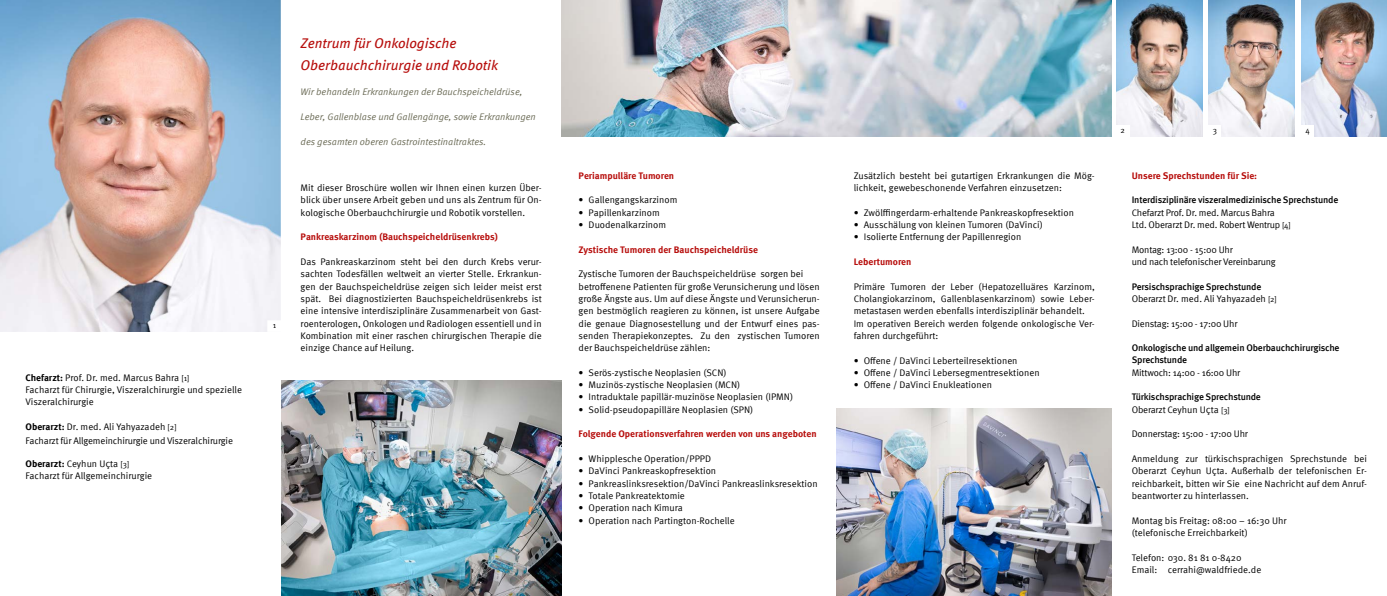
<style>
.page{position:relative;width:1387px;height:596px;background:#fff}
.page>*{position:absolute;margin:0;border:0;box-sizing:border-box;transform-origin:0 0}
.t1{font:italic 14px/22px "Meta Offc Pro";color:#b70e0c}
.t2{font:9.5px/12.3px "Meta Offc Pro Norm";color:#000}
.t3{font:9.5px/12.3px "Meta Pro";letter-spacing:-.01em;color:#000}
.t4{font:500 9.5px/12.3px "Meta Pro";letter-spacing:-.025em;color:#000}
.t5{font:700 9.5px "Meta Offc Pro";color:#b70e0c}
.t6{font:9.5px "Meta Offc Pro Norm Ita";color:#6b6b56}
.t7{font:700 9.5px "Meta Pro";color:#b70e0c}
.t8{font:8.1px "Meta Sc Offc Pro Norm";color:#000}
.t9{font:8px "Meta Sc Offc Pro Norm";color:#000}
.s1{font-weight:700}
.s2{font-size:8px}
.s3{font-weight:400}
.s4{font-weight:400;font-size:8px}
</style>
<div class="page">
<img style="left:1208px;top:0;width:86px;height:136px">
<img style="left:1116px;top:0;width:85px;height:136px">
<div style="left:1115px;top:125px;width:14px;height:11px;background:#fff"></div>
<div style="left:1208px;top:125px;width:13px;height:11px;background:#fff"></div>
<img style="left:1301px;top:0;width:85px;height:136px">
<div style="left:1300px;top:125px;width:13px;height:11px;background:#fff"></div>
<img style="left:561px;top:0;width:550px;height:136px">
<img style="left:836px;top:408px;width:275px;height:187px">
<img style="left:281px;top:380px;width:280px;height:215px">
<img style="left:0;top:0;width:281px;height:332px">
<p class="t3" style="left:26px;top:370px;width:218px"><span class="s1">Chefarzt:</span> Prof. Dr. med. Marcus Bahra <span class="s2">[1]<br></span>Facharzt für Chirurgie, Viszeralchirurgie und spezielle<br>Viszeralchirurgie</p>
<p class="t3" style="left:26px;top:419px;width:209px;line-height:14.3px"><span class="s1">Oberarzt:</span> Dr. med. Ali Yahyazadeh <span class="s2">[2]<br></span>Facharzt für Allgemeinchirurgie und Viszeralchirurgie</p>
<p class="t3" style="left:26px;top:456px;width:128px"><span class="s1">Oberarzt:</span> Ceyhun UÇta <span class="s2">[3]<br></span>Facharzt für Allgemeinchirurgie</p>
<p class="t9" style="left:273px;top:319px;width:5px">1</p>
<h1 class="t1" style="left:300px;top:31px;width:199px">Zentrum für Onkologische<br>Oberbauchchirurgie und Robotik</h1>
<p class="t6" style="left:300px;top:85px;width:223px">Wir behandeln Erkrankungen der Bauchspeicheldrüse,</p>
<p class="t6" style="left:300px;top:110px;width:237px">Leber, Gallenblase und Gallengänge, sowie Erkrankungen</p>
<p class="t6" style="left:300px;top:135px;width:187px">des gesamten oberen Gastrointestinaltraktes.</p>
<p class="t2" style="left:300px;top:181px;width:242px;text-align:justify">Mit dieser Broschüre wollen wir Ihnen einen kurzen Über&shy;blick über unsere Arbeit geben und uns als Zentrum für On&shy;kologische Oberbauchchirurgie und Robotik vorstellen.</p>
<p class="t5" style="left:300px;top:229px;width:199px">Pankreaskarzinom (Bauchspeicheldrüsenkrebs)</p>
<p class="t2" style="left:300px;top:255px;width:243px;text-align:justify">Das Pankreaskarzinom steht bei den durch Krebs verur&shy;sachten Todesfällen weltweit an vierter Stelle. Erkrankun&shy;gen der Bauchspeicheldrüse zeigen sich leider meist erst spät. Bei diagnostizierten Bauchspeicheldrüsenkrebs ist eine intensive interdisziplinäre Zusammenarbeit von Gast&shy;roenterologen, Onkologen und Radiologen essentiell und in Kombination mit einer raschen chirurgischen Therapie die einzige Chance auf Heilung.</p>
<p class="t5" style="left:578px;top:168px;width:97px">Periampulläre Tumoren</p>
<p class="t2" style="left:578px;top:193px;width:100px">• Gallengangskarzinom</p>
<p class="t2" style="left:578px;top:205px;width:83px">• Papillenkarzinom</p>
<p class="t2" style="left:578px;top:218px;width:89px">• Duodenalkarzinom</p>
<p class="t5" style="left:578px;top:242px;width:181px">Zystische Tumoren der Bauchspeicheldrüse</p>
<p class="t2" style="left:578px;top:267px;width:242px">Zystische Tumoren der Bauchspeicheldrüse sorgen bei betroffenene Patienten für große Verunsicherung und lösen große Ängste aus. Um auf diese Ängste und Verunsicherun&shy;gen bestmöglich reagieren zu können, ist unsere Aufgabe die genaue Diagnosestellung und der Entwurf eines pas&shy;senden Therapiekonzeptes. Zu den zystischen Tumoren der Bauchspeicheldrüse zählen:</p>
<p class="t2" style="left:578px;top:365px;width:149px">• Serös-zystische Neoplasien (SCN)</p>
<p class="t2" style="left:578px;top:378px;width:163px">• Muzinös-zystische Neoplasien (MCN)</p>
<p class="t2" style="left:578px;top:390px;width:216px">• Intraduktale papillär-muzinöse Neoplasien (IPMN)</p>
<p class="t2" style="left:578px;top:402px;width:176px">• Solid-pseudopapilläre Neoplasien (SPN)</p>
<p class="t5" style="left:578px;top:426px;width:239px">Folgende Operationsverfahren werden von uns angeboten</p>
<p class="t2" style="left:578px;top:451px;width:134px">• Whipplesche Operation/PPPD</p>
<p class="t2" style="left:578px;top:464px;width:139px">• DaVinci Pankreaskopfresektion</p>
<p class="t2" style="left:578px;top:476px;width:240px">• Pankreaslinksresektion/DaVinci Pankreaslinksresektion</p>
<p class="t2" style="left:578px;top:488px;width:108px">• Totale Pankreatektomie</p>
<p class="t2" style="left:578px;top:501px;width:106px">• Operation nach Kimura</p>
<p class="t2" style="left:578px;top:513px;width:158px">• Operation nach Partington-Rochelle</p>
<p class="t2" style="left:853px;top:169px;width:242px">Zusätzlich besteht bei gutartigen Erkrankungen die Mög&shy;lichkeit, gewebeschonende Verfahren einzusetzen:</p>
<p class="t2" style="left:853px;top:205px;width:222px">• Zwölffingerdarm-erhaltende Pankreaskopfresektion</p>
<p class="t2" style="left:853px;top:218px;width:190px">• Ausschälung von kleinen Tumoren (DaVinci)</p>
<p class="t2" style="left:853px;top:230px;width:169px">• Isolierte Entfernung der Papillenregion</p>
<p class="t5" style="left:853px;top:254px;width:59px">Lebertumoren</p>
<p class="t2" style="left:853px;top:279px;width:242px">Primäre Tumoren der Leber (Hepatozelluäres Karzinom, Cholangiokarzinom, Gallenblasenkarzinom) sowie Leber&shy;metastasen werden ebenfalls interdisziplinär behandelt.<br>Im operativen Bereich werden folgende onkologische Ver&shy;fahren durchgeführt:</p>
<p class="t2" style="left:853px;top:353px;width:165px">• Offene / DaVinci Leberteilresektionen</p>
<p class="t2" style="left:853px;top:365px;width:187px">• Offene / DaVinci Lebersegmentresektionen</p>
<p class="t2" style="left:853px;top:378px;width:140px">• Offene / DaVinci Enukleationen</p>
<p class="t8" style="left:1120px;top:124px;width:6px">2</p>
<p class="t8" style="left:1212px;top:124px;width:6px">3</p>
<p class="t8" style="left:1305px;top:124px;width:6px">4</p>
<p class="t7" style="left:1131px;top:168px;width:127px">Unsere Sprechstunden für Sie:</p>
<p class="t4" style="left:1131px;top:193px;width:208px">Interdisziplinäre viszeralmedizinische Sprechstunde</p>
<p class="t3" style="left:1131px;top:205px;width:160px">Chefarzt Prof. Dr. med. Marcus Bahra<br>Ltd. Oberarzt Dr. med. Robert Wentrup <span class="s2">[4]</span></p>
<p class="t3" style="left:1131px;top:242px;width:145px">Montag: 13:00 - 15:00 Uhr<br>und nach telefonischer Vereinbarung</p>
<p class="t4" style="left:1131px;top:279px;width:146px">Persischsprachige Sprechstunde<br><span class="s3">Oberarzt Dr. med. Ali Yahyazadeh</span> <span class="s4">[2]</span></p>
<p class="t3" style="left:1131px;top:316px;width:107px">Dienstag: 15:00 - 17:00 Uhr</p>
<p class="t4" style="left:1131px;top:341px;width:209px">Onkologische und allgemein Oberbauchchirurgische<br>Sprechstunde</p>
<p class="t3" style="left:1131px;top:365px;width:110px">Mittwoch: 14:00 - 16:00 Uhr</p>
<p class="t4" style="left:1131px;top:390px;width:131px">Türkischsprachige Sprechstunde<br><span class="s3">Oberarzt Ceyhun UÇta</span> <span class="s4">[3]</span></p>
<p class="t3" style="left:1131px;top:427px;width:118px">Donnerstag: 15:00 - 17:00 Uhr</p>
<p class="t3" style="left:1131px;top:451px;width:237px;text-align:justify">Anmeldung zur türkischsprachigen Sprechstunde bei Oberarzt Ceyhun UÇta. Außerhalb der telefonischen Er&shy;reichbarkeit, bitten wir Sie eine Nachricht auf dem Anruf&shy;beantworter zu hinterlassen.</p>
<p class="t3" style="left:1131px;top:513px;width:156px">Montag bis Freitag: 08:00 – 16:30 Uhr (telefonische Erreichbarkeit)</p>
<p class="t3" style="left:1131px;top:550px;width:131px">Telefon: 030. 81 81 0-8420<br>Email: cerrahi@waldfriede.de</p>
</div>
